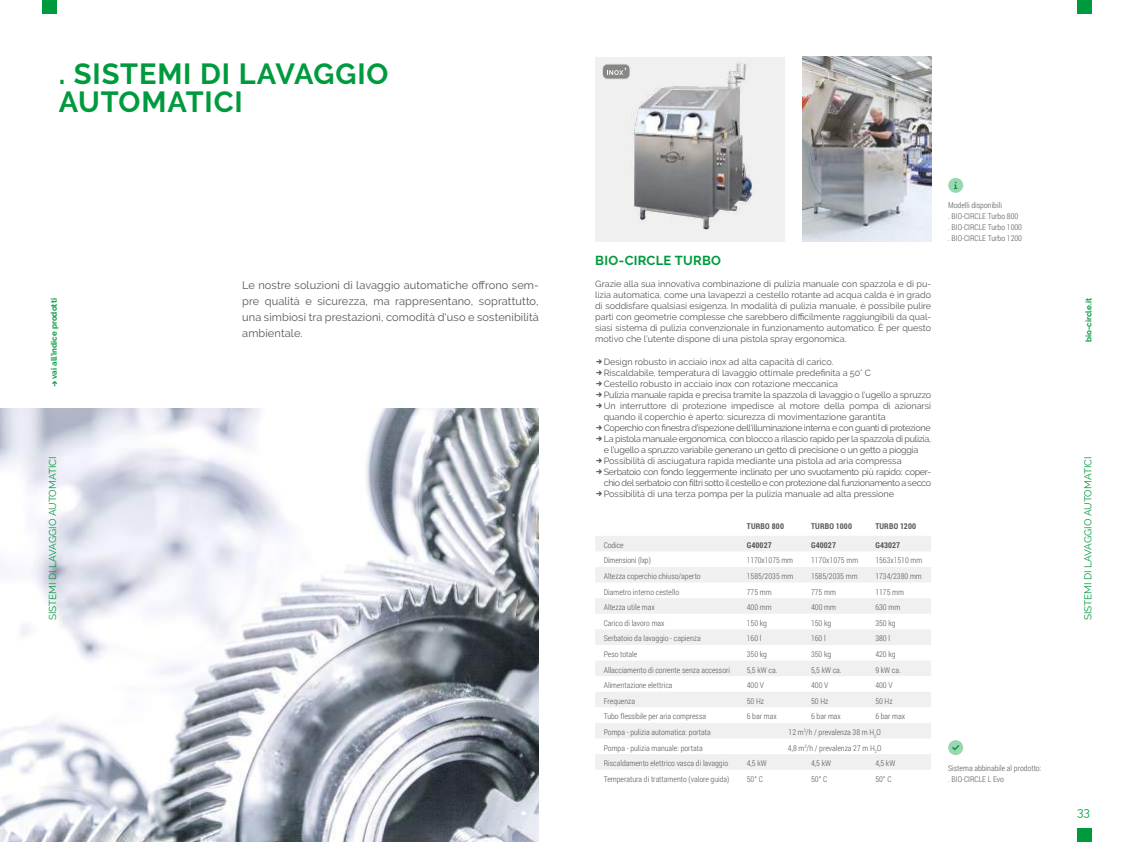
<style>
.page{position:relative;width:1134px;height:842px;background:#fff}
.page>*{position:absolute;margin:0;border:0;box-sizing:border-box;transform-origin:0 0}
.t1{font:700 29px/28px "Raleway";letter-spacing:.03em;color:#009a3e}
.t2{font:700 13px "Raleway";letter-spacing:.02em;color:#009a3e}
.t3{font:12px "Raleway";color:#009a3e}
.t4{font:11px/16px "Raleway";letter-spacing:.01em;color:#53565a;text-align:justify}
.t5{font:10px "Raleway";color:#009a3e}
.t6{font:9px/11px "Raleway";letter-spacing:-.02em;color:#53565a}
.t7{font:300 8px/11px "Roboto Condensed";color:#53565a}
.t8{font:700 8px "Roboto Condensed";letter-spacing:.015em;color:#53565a}
.t9{font:700 8px "Raleway";color:#009a3e}
</style>
<div class="page">
<div style="left:1077px;top:0;width:14px;height:14px;background:#009a3e"></div>
<div style="left:1077px;top:828px;width:14px;height:14px;background:#009a3e"></div>
<div style="left:43px;top:0;width:14px;height:14px;background:#009a3e"></div>
<img style="left:0;top:408px;width:539px;height:434px">
<div style="left:595px;top:57px;width:190px;height:184px;background:#f0f0f0"></div>
<img style="left:802px;top:57px;width:129px;height:184px">
<svg style="left:595px;top:536px;width:336px;height:234px;fill:#f0f0f0"></svg>
<img style="left:633px;top:62px;width:121px;height:168px">
<svg style="left:948px;top:178px;width:15px;height:15px"></svg>
<svg style="left:948px;top:740px;width:15px;height:15px"></svg>
<svg style="left:602px;top:64px;width:28px;height:15px"></svg>
<div style="left:603px;top:65px;width:26px;height:14px;background:#878786;border-radius:4px"></div>
<svg style="left:607px;top:67px;width:20px;height:8px"></svg>
<h1 class="t1" style="left:59px;top:60px;width:331px">. SISTEMI DI LAVAGGIO<br>AUTOMATICI</h1>
<h2 class="t2" style="left:595px;top:253px;width:127px">BIO-CIRCLE TURBO</h2>
<p class="t7" style="left:948px;top:200px;width:75px">Modelli disponibili<br>. BIO-CIRCLE Turbo 800<br>. BIO-CIRCLE Turbo 1000 . BIO-CIRCLE Turbo 1200</p>
<p class="t6" style="left:595px;top:279px;width:337px;text-align:justify">Grazie alla sua innovativa combinazione di pulizia manuale con spazzola e di pu&shy;lizia automatica, come una lavapezzi a cestello rotante ad acqua calda è in grado di soddisfare qualsiasi esigenza. In modalità di pulizia manuale, è possibile pulire parti con geometrie complesse che sarebbero difficilmente raggiungibili da qual&shy;siasi sistema di pulizia convenzionale in funzionamento automatico. È per questo motivo che l’utente dispone di una pistola spray ergonomica.</p>
<p class="t4" style="left:242px;top:277px;width:298px">Le nostre soluzioni di lavaggio automatiche offrono sem&shy;pre qualità e sicurezza, ma rappresentano, soprattutto, una simbiosi tra prestazioni, comodità d'uso e sostenibilità ambientale.</p>
<p class="t9" style="left:1084px;top:342px;width:45px;rotate:-90deg">bio-circle.it</p>
<p class="t9" style="left:49px;top:379px;width:82px;rotate:-90deg">vai all'indice prodotti</p>
<p class="t6" style="left:604px;top:356px;width:329px">Design robusto in acciaio inox ad alta capacità di carico.<br>Riscaldabile, temperatura di lavaggio ottimale predefinita a 50° C<br>Cestello robusto in acciaio inox con rotazione meccanica<br>Pulizia manuale rapida e precisa tramite la spazzola di lavaggio o l'ugello a spruzzo Un interruttore di protezione impedisce al motore della pompa di azionarsi quando il coperchio è aperto: sicurezza di movimentazione garantita<br>Coperchio con finestra d'ispezione dell'illuminazione interna e con guanti di protezione La pistola manuale ergonomica, con blocco a rilascio rapido per la spazzola di pulizia, e l’ugello a spruzzo variabile generano un getto di precisione o un getto a pioggia Possibilità di asciugatura rapida mediante una pistola ad aria compressa Serbatoio con fondo leggermente inclinato per uno svuotamento più rapido; coper&shy;chio del serbatoio con filtri sotto il cestello e con protezione dal funzionamento a secco Possibilità di una terza pompa per la pulizia manuale ad alta pressione</p>
<p class="t5" style="left:47px;top:620px;width:165px;rotate:-90deg">SISTEMI DI LAVAGGIO AUTOMATICI</p>
<p class="t5" style="left:1082px;top:620px;width:165px;rotate:-90deg">SISTEMI DI LAVAGGIO AUTOMATICI</p>
<p class="t8" style="left:747px;top:520px;width:39px">TURBO 800</p>
<p class="t8" style="left:811px;top:520px;width:42px">TURBO 1000</p>
<p class="t8" style="left:875px;top:520px;width:42px">TURBO 1200</p>
<p class="t7" style="left:604px;top:539px;width:21px">Codice</p>
<p class="t8" style="left:747px;top:539px;width:26px">G40027</p>
<p class="t8" style="left:811px;top:539px;width:26px">G40027</p>
<p class="t8" style="left:875px;top:539px;width:26px">G43027</p>
<p class="t7" style="left:604px;top:555px;width:49px">Dimensioni (lxp)</p>
<p class="t7" style="left:747px;top:555px;width:48px">1170x1075 mm</p>
<p class="t7" style="left:811px;top:555px;width:49px">1170x1075 mm</p>
<p class="t7" style="left:875px;top:555px;width:49px">1563x1510 mm</p>
<p class="t7" style="left:604px;top:570px;width:98px">Altezza coperchio chiuso/aperto</p>
<p class="t7" style="left:747px;top:570px;width:48px">1585/2035 mm</p>
<p class="t7" style="left:811px;top:570px;width:48px">1585/2035 mm</p>
<p class="t7" style="left:875px;top:570px;width:48px">1734/2380 mm</p>
<p class="t7" style="left:604px;top:586px;width:77px">Diametro interno cestello</p>
<p class="t7" style="left:747px;top:586px;width:26px">775 mm</p>
<p class="t7" style="left:811px;top:586px;width:26px">775 mm</p>
<p class="t7" style="left:875px;top:586px;width:30px">1175 mm</p>
<p class="t7" style="left:604px;top:601px;width:53px">Altezza utile max</p>
<p class="t7" style="left:747px;top:601px;width:26px">400 mm</p>
<p class="t7" style="left:811px;top:601px;width:26px">400 mm</p>
<p class="t7" style="left:875px;top:601px;width:26px">630 mm</p>
<p class="t7" style="left:604px;top:617px;width:62px">Carico di lavoro max</p>
<p class="t7" style="left:747px;top:617px;width:22px">150 kg</p>
<p class="t7" style="left:811px;top:617px;width:22px">150 kg</p>
<p class="t7" style="left:875px;top:617px;width:22px">350 kg</p>
<p class="t7" style="left:604px;top:633px;width:98px">Serbatoio da lavaggio - capienza</p>
<p class="t7" style="left:747px;top:633px;width:16px">160 l</p>
<p class="t7" style="left:811px;top:633px;width:16px">160 l</p>
<p class="t7" style="left:875px;top:633px;width:16px">380 l</p>
<p class="t7" style="left:604px;top:648px;width:35px">Peso totale</p>
<p class="t7" style="left:747px;top:648px;width:22px">350 kg</p>
<p class="t7" style="left:811px;top:648px;width:22px">350 kg</p>
<p class="t7" style="left:875px;top:648px;width:22px">420 kg</p>
<p class="t7" style="left:604px;top:664px;width:128px">Allacciamento di corrente senza accessori</p>
<p class="t7" style="left:747px;top:664px;width:32px">5,5 kW ca.</p>
<p class="t7" style="left:811px;top:664px;width:32px">5,5 kW ca.</p>
<p class="t7" style="left:875px;top:664px;width:27px">9 kW ca.</p>
<p class="t7" style="left:604px;top:679px;width:70px">Alimentazione elettrica</p>
<p class="t7" style="left:747px;top:679px;width:19px">400 V</p>
<p class="t7" style="left:811px;top:679px;width:19px">400 V</p>
<p class="t7" style="left:875px;top:679px;width:19px">400 V</p>
<p class="t7" style="left:604px;top:695px;width:33px">Frequenza</p>
<p class="t7" style="left:747px;top:695px;width:19px">50 Hz</p>
<p class="t7" style="left:811px;top:695px;width:19px">50 Hz</p>
<p class="t7" style="left:875px;top:695px;width:19px">50 Hz</p>
<p class="t7" style="left:604px;top:711px;width:104px">Tubo flessibile per aria compressa</p>
<p class="t7" style="left:747px;top:711px;width:31px">6 bar max</p>
<p class="t7" style="left:811px;top:711px;width:31px">6 bar max</p>
<p class="t7" style="left:875px;top:711px;width:31px">6 bar max</p>
<p class="t7" style="left:604px;top:726px;width:109px">Pompa - pulizia automatica: portata</p>
<p class="t7" style="left:789px;top:726px;width:94px">12 m<sup>3</sup>/h / prevalenza 38 m H<sub>2</sub>O</p>
<p class="t7" style="left:604px;top:742px;width:100px">Pompa - pulizia manuale: portata</p>
<p class="t7" style="left:788px;top:742px;width:95px">4,8 m<sup>3</sup>/h / prevalenza 27 m H<sub>2</sub>O</p>
<p class="t7" style="left:604px;top:757px;width:126px">Riscaldamento elettrico vasca di lavaggio</p>
<p class="t7" style="left:747px;top:757px;width:21px">4,5 kW</p>
<p class="t7" style="left:811px;top:757px;width:21px">4,5 kW</p>
<p class="t7" style="left:875px;top:757px;width:21px">4,5 kW</p>
<p class="t7" style="left:604px;top:773px;width:127px">Temperatura di trattamento (valore guida)</p>
<p class="t7" style="left:747px;top:773px;width:18px">50° C</p>
<p class="t7" style="left:811px;top:773px;width:18px">50° C</p>
<p class="t7" style="left:875px;top:773px;width:18px">50° C</p>
<p class="t7" style="left:948px;top:762px;width:95px">Sistema abbinabile al prodotto: . BIO-CIRCLE L Evo</p>
<h3 class="t3" style="left:1077px;top:804px;width:14px">33</h3>
</div>
